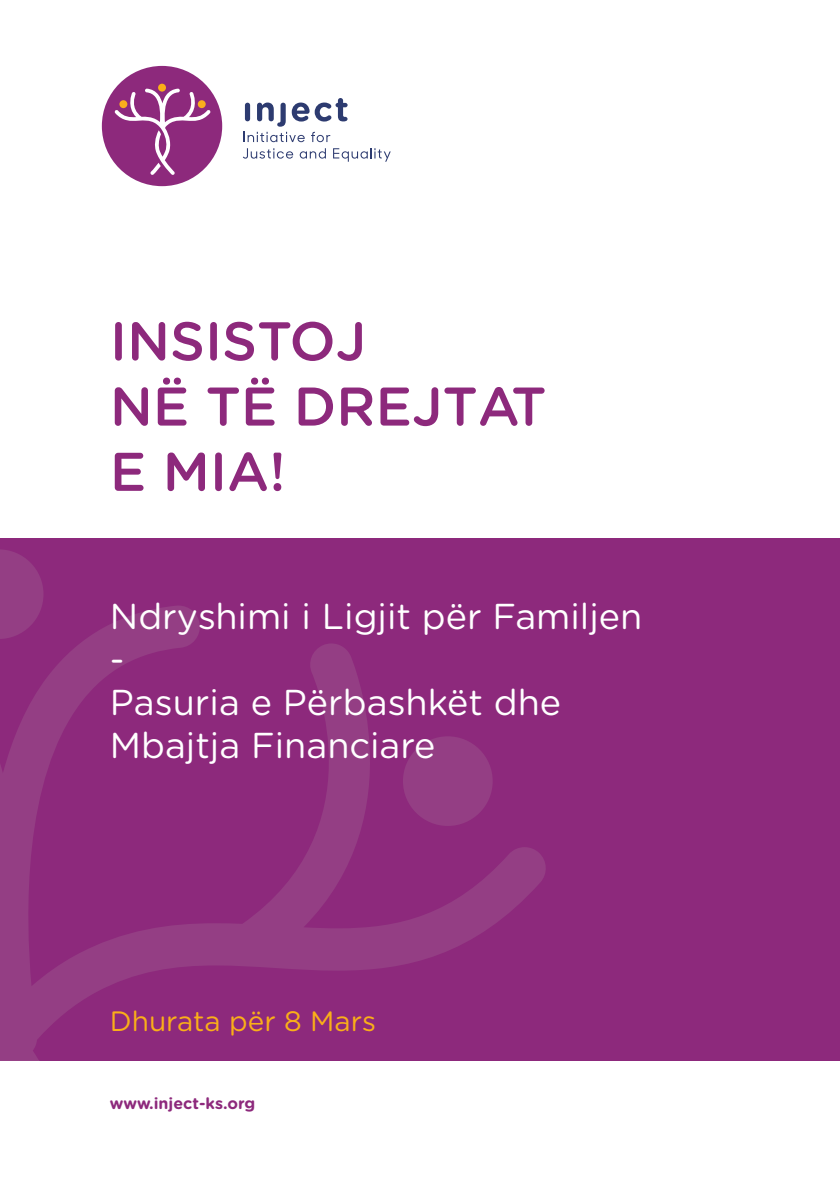
<style>
.page{position:relative;width:840px;height:1191px;background:#fff}
.page>*{position:absolute;margin:0;border:0;box-sizing:border-box;transform-origin:0 0}
.t1{font:500 54.4px/65.2px "Gotham Rounded";color:#8d297c}
.t2{font:36px/43.2px "Gotham Rounded";color:#fff}
.t3{font:28px "Gotham Rounded";color:#faaf18}
.t4{font:700 16px "Gotham Rounded";color:#8d297c}
</style>
<div class="page">
<div style="left:0;top:538px;width:839px;height:522px;background:#8d297c"></div>
<svg style="left:0;top:549px;width:43px;height:56px"></svg>
<svg style="left:0;top:1060px;width:144px;height:1px"></svg>
<svg style="left:0;top:605px;width:546px;height:455px"></svg>
<svg style="left:243px;top:98px;width:104px;height:44px"></svg>
<svg style="left:243px;top:148px;width:50px;height:11px"></svg>
<svg style="left:299px;top:148px;width:27px;height:11px"></svg>
<svg style="left:333px;top:148px;width:57px;height:14px"></svg>
<div style="left:102px;top:66px;width:120px;height:120px;background:#8d297c;border-radius:50%"></div>
<div style="left:158px;top:84px;width:8px;height:8px;background:#faaf18;border-radius:50%"></div>
<svg style="left:114px;top:89px;width:96px;height:86px"></svg>
<h1 class="t1" style="left:110px;top:306px;width:438px">INSISTOJ<br>NË TË DREJTAT<br>E MIA!</h1>
<p class="t2" style="left:110px;top:593px;width:534px">Ndryshimi i Ligjit për Familjen -<br>Pasuria e Përbashkët dhe<br>Mbajtja Financiare</p>
<p class="t3" style="left:110px;top:1002px;width:267px">Dhurata për 8 Mars</p>
<p class="t4" style="left:110px;top:1091px;width:147px">www.inject-ks.org</p>
</div>
